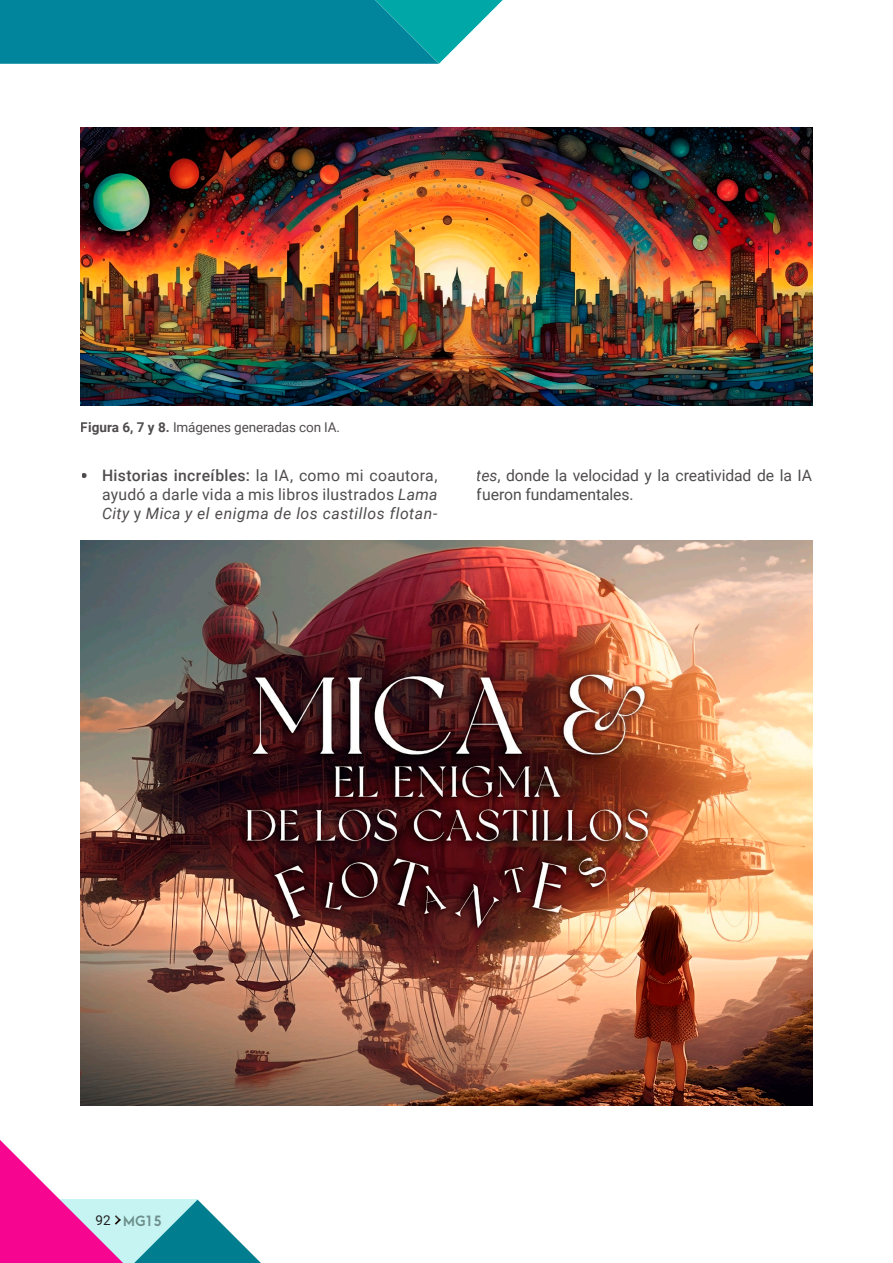
<style>
.page{position:relative;width:893px;height:1263px;background:#fff}
.page>*{position:absolute;margin:0;border:0;box-sizing:border-box;transform-origin:0 0}
.t1{font:15.75px/18.9px "Roboto";letter-spacing:-.005em;color:#231f20;text-align:justify}
.t2{font:13.5px "Roboto";letter-spacing:-.01em;color:#231f20}
.t3{font:700 13.5px "Arca Majora 3";color:#6d8e8b}
.s1{font-weight:700}
.s2{font-family:"Code Pro"}
.s3{font-weight:500}
.s4{font-style:italic}
.s5{font-family:"Roboto";font-weight:400;color:#231f20}
</style>
<div class="page">
<svg style="left:0;top:0;width:503px;height:64px;background:#1191a5"></svg>
<img style="left:81px;top:128px;width:731px;height:278px">
<img style="left:81px;top:540px;width:731px;height:566px">
<svg style="left:0;top:1032px;width:267px;height:231px"></svg>
<p class="t2" style="left:81px;top:418px;width:261px"><span class="s1">Figura 6, 7 y 8.</span> Imágenes generadas con IA.</p>
<p class="t1" style="left:102px;top:465px;width:337px;text-indent:-21px"><span class="s2">∞</span> <span class="s3">Historias increíbles:</span> la IA, como mi coautora, ayudó a darle vida a mis libros ilustrados <span class="s4">Lama City</span> y <span class="s4">Mica y el enigma de los castillos flotan-</span></p>
<p class="t1" style="left:477px;top:465px;width:337px"><span class="s4">tes</span>, donde la velocidad y la creatividad de la IA fueron fundamentales.</p>
<p class="t3" style="left:95px;top:1208px;width:68px"><span class="s5">92</span> MG15</p>
</div>
